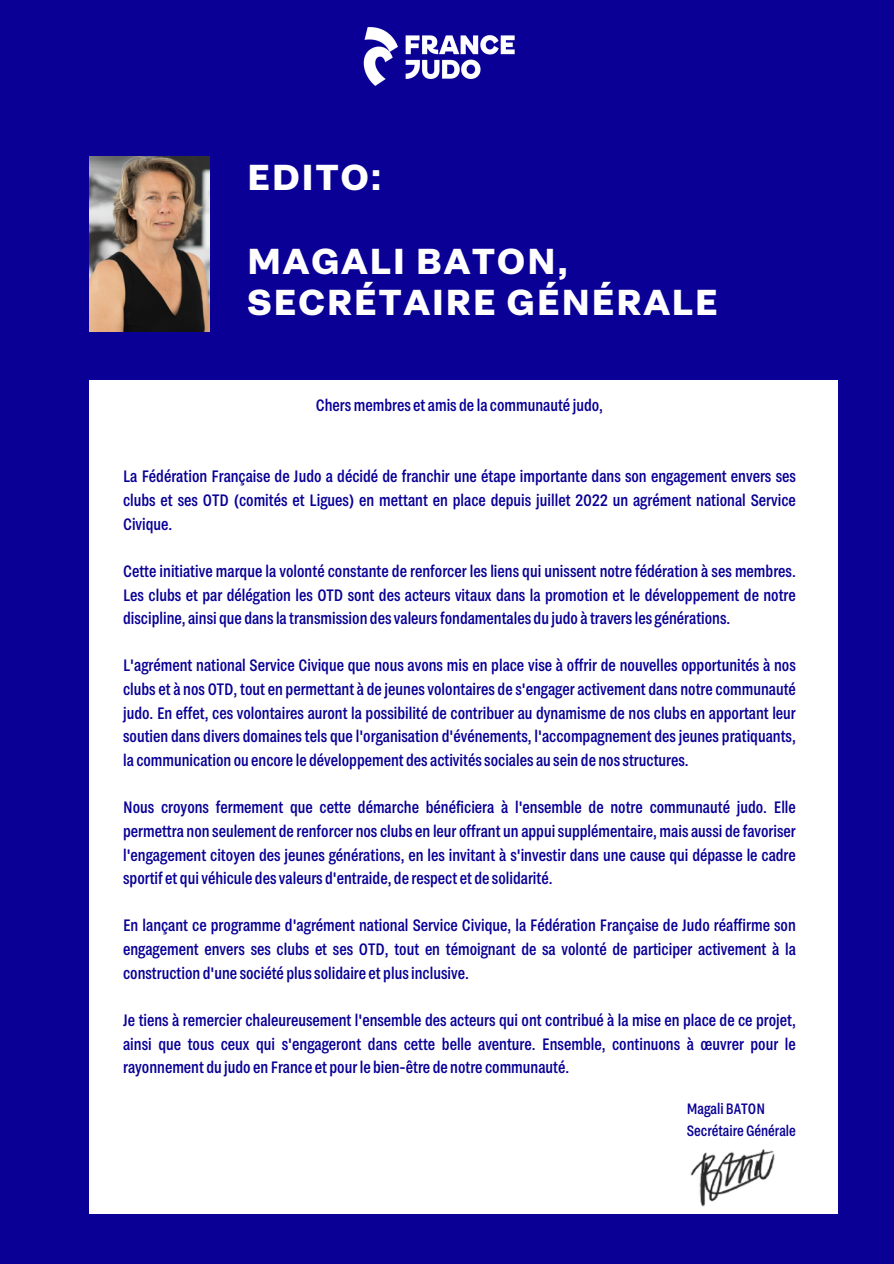
<style>
.page{position:relative;width:894px;height:1264px;background:#fff}
.page>*{position:absolute;margin:0;border:0;box-sizing:border-box;transform-origin:0 0}
.t1{font:700 36px/41.7px "Grtsk Peta";letter-spacing:.04em;color:#fff}
.t2{font:500 16.5px/23.7px "Grtsk Zetta";color:#0a0096;text-align:justify}
.t3{font:500 15px "Grtsk Zetta";color:#0a0096}
</style>
<div class="page">
<div style="left:0;top:0;width:893px;height:1263px;background:#0a0096"></div>
<div style="left:89px;top:380px;width:748px;height:833px;background:#fff"></div>
<img style="left:363px;top:27px;width:152px;height:59px">
<img style="left:690px;top:1149px;width:85px;height:58px">
<img style="left:89px;top:156px;width:121px;height:176px">
<p class="t1" style="left:247px;top:155px;width:136px">EDITO:</p>
<p class="t1" style="left:247px;top:238px;width:472px">MAGALI BATON,<br>SECRÉTAIRE GÉNÉRALE</p>
<p class="t2" style="left:316px;top:393px;width:288px">Chers membres et amis de la communauté judo,</p>
<p class="t2" style="left:123px;top:464px;width:674px">La Fédération Française de Judo a décidé de franchir une étape importante dans son engagement envers ses clubs et ses OTD (comités et Ligues) en mettant en place depuis juillet 2022 un agrément national Service Civique.</p>
<h1 class="t2" style="left:123px;top:558px;width:674px">Cette initiative marque la volonté constante de renforcer les liens qui unissent notre fédération à ses membres.<br>Les clubs et par délégation les OTD sont des acteurs vitaux dans la promotion et le développement de notre discipline, ainsi que dansla transmission des valeursfondamentales du judo à traversles générations.</h1>
<h1 class="t2" style="left:123px;top:653px;width:674px">L'agrément national Service Civique que nous avons mis en place vise à offrir de nouvelles opportunités à nos clubs et à nos OTD, tout en permettant à de jeunes volontaires de s'engager activement dans notre communauté judo. En effet, ces volontaires auront la possibilité de contribuer au dynamisme de nos clubs en apportant leur soutien dans divers domaines tels que l'organisation d'événements, l'accompagnement des jeunes pratiquants, la communication ou encore le développement des activitéssociales au sein de nosstructures.</h1>
<p class="t2" style="left:123px;top:794px;width:674px">Nous croyons fermement que cette démarche bénéficiera à l'ensemble de notre communauté judo. Elle permettra non seulement de renforcer nos clubs en leur offrant un appui supplémentaire, mais aussi de favoriser l'engagement citoyen des jeunes générations, en les invitant à s'investir dans une cause qui dépasse le cadre sportif et qui véhicule des valeurs d'entraide, de respect et de solidarité.</p>
<p class="t2" style="left:123px;top:913px;width:674px">En lançant ce programme d'agrément national Service Civique, la Fédération Française de Judo réaffirme son engagement envers ses clubs et ses OTD, tout en témoignant de sa volonté de participer activement à la construction d'une société plussolidaire et plusinclusive.</p>
<p class="t2" style="left:123px;top:1007px;width:674px">Je tiens à remercier chaleureusement l'ensemble des acteurs qui ont contribué à la mise en place de ce projet, ainsi que tous ceux qui s'engageront dans cette belle aventure. Ensemble, continuons à œuvrer pour le rayonnement du judo en France et pourle bien-être de notre communauté.</p>
<p class="t3" style="left:686px;top:1099px;width:80px">Magali BATON</p>
<p class="t3" style="left:686px;top:1120px;width:111px">Secrétaire Générale</p>
</div>
